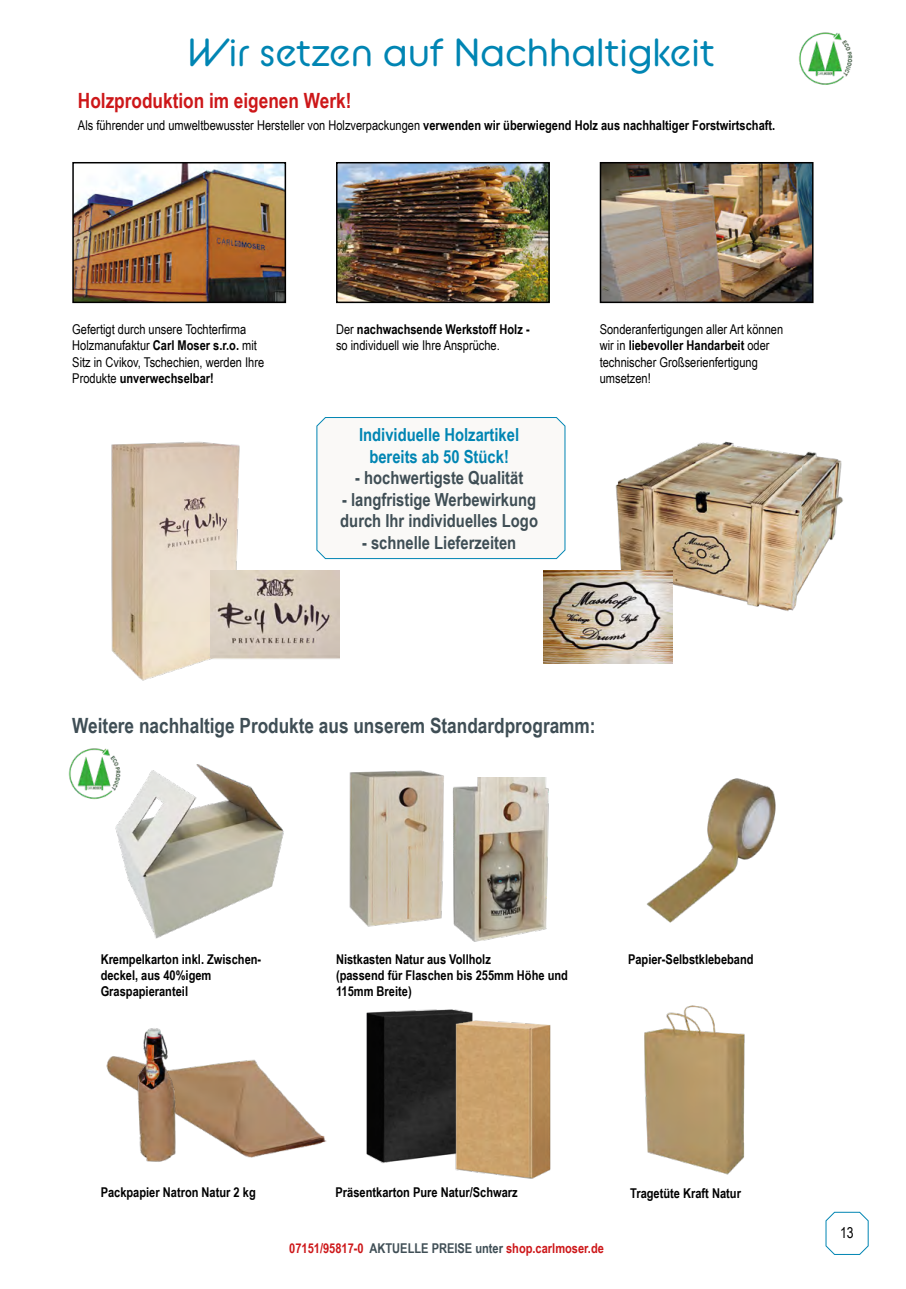
<style>
.page{position:relative;width:906px;height:1289px;background:#fff}
.page>*{position:absolute;margin:0;border:0;box-sizing:border-box;transform-origin:0 0}
.t1{font:39px "BC Alphapipe RB";letter-spacing:-.005em;color:#0085b3}
.t2{font:700 21px "Arial Narrow";color:#3f4e55}
.t3{font:700 21px "Arial Narrow";color:#cd1719}
.t4{font:700 18px/21.6px "Arial Narrow";color:#3f4e55}
.t5{font:700 18px/21.6px "Arial Narrow";color:#0085b3;text-align:center}
.t6{font:15px "Arial Narrow";color:#000}
.t7{font:13.5px/16.2px "Arial Narrow";color:#000}
.t8{font:700 13.5px/16.2px "Arial Narrow";color:#000}
.t9{font:700 13.5px "Arial Narrow";color:#cd1719}
.s1{font-weight:700}
.s2{color:#3f4e55}
</style>
<div class="page">
<img style="left:799px;top:32px;width:54px;height:53px">
<img style="left:75px;top:165px;width:208px;height:135px">
<div style="left:72px;top:162px;width:214px;height:141px;border:2px solid #000"></div>
<img style="left:339px;top:165px;width:208px;height:135px">
<div style="left:336px;top:162px;width:214px;height:141px;border:2px solid #000"></div>
<img style="left:603px;top:165px;width:207px;height:135px">
<div style="left:600px;top:162px;width:213px;height:141px;border:2px solid #000"></div>
<img style="left:111px;top:441px;width:129px;height:240px">
<img style="left:211px;top:570px;width:129px;height:89px">
<img style="left:615px;top:441px;width:228px;height:184px">
<img style="left:543px;top:570px;width:129px;height:93px">
<img style="left:68px;top:748px;width:48px;height:52px">
<img style="left:104px;top:758px;width:180px;height:181px">
<img style="left:349px;top:770px;width:95px;height:157px">
<img style="left:436px;top:777px;width:113px;height:165px">
<img style="left:646px;top:778px;width:130px;height:145px">
<img style="left:106px;top:1056px;width:220px;height:102px">
<img style="left:132px;top:1028px;width:72px;height:134px">
<img style="left:644px;top:1005px;width:101px;height:170px">
<img style="left:366px;top:1009px;width:107px;height:155px">
<img style="left:432px;top:1017px;width:119px;height:162px">
<svg style="left:825px;top:1211px;width:44px;height:44px"></svg>
<svg style="left:316px;top:417px;width:250px;height:142px"></svg>
<h1 class="t1" style="left:188px;top:28px;width:528px">Wir setzen auf Nachhaltigkeit</h1>
<h2 class="t3" style="left:78px;top:85px;width:275px">Holzproduktion im eigenen Werk!</h2>
<p class="t7" style="left:78px;top:117px;width:699px">Als führender und umweltbewusster Hersteller von Holzverpackungen <span class="s1">verwenden wir überwiegend Holz aus nachhaltiger Forstwirtschaft.</span></p>
<p class="t7" style="left:72px;top:321px;width:193px">Gefertigt durch unsere Tochterfirma Holzmanufaktur <span class="s1">Carl Moser s.r.o.</span> mit Sitz in Cvikov, Tschechien, werden Ihre Produkte <span class="s1">unverwechselbar!</span></p>
<p class="t7" style="left:336px;top:321px;width:195px">Der <span class="s1">nachwachsende Werkstoff Holz - </span>so individuell wie Ihre Ansprüche.</p>
<p class="t7" style="left:600px;top:321px;width:185px">Sonderanfertigungen aller Art können wir in <span class="s1">liebevoller Handarbeit</span> oder technischer Großserienfertigung umsetzen!</p>
<h3 class="t5" style="left:359px;top:423px;width:161px">Individuelle Holzartikel bereits ab 50 Stück!</h3>
<h3 class="t4" style="left:355px;top:466px;width:170px">- hochwertigste Qualität</h3>
<h3 class="t4" style="left:340px;top:487px;width:199px">- langfristige Werbewirkung durch Ihr individuelles Logo</h3>
<h3 class="t4" style="left:362px;top:531px;width:156px">- schnelle Lieferzeiten</h3>
<h2 class="t2" style="left:72px;top:709px;width:525px">Weitere nachhaltige Produkte aus unserem Standardprogramm:</h2>
<p class="t8" style="left:101px;top:950px;width:162px">Krempelkarton inkl. Zwischen&shy;deckel, aus 40%igem<br>Graspapieranteil</p>
<p class="t8" style="left:336px;top:950px;width:233px">Nistkasten Natur aus Vollholz<br>(passend für Flaschen bis 255mm Höhe und<br>115mm Breite)</p>
<p class="t8" style="left:628px;top:950px;width:127px">Papier-Selbstklebeband</p>
<p class="t8" style="left:101px;top:1183px;width:157px">Packpapier Natron Natur 2 kg</p>
<p class="t8" style="left:335px;top:1183px;width:184px">Präsentkarton Pure Natur/Schwarz</p>
<p class="t8" style="left:630px;top:1184px;width:112px">Tragetüte Kraft Natur</p>
<p class="t9" style="left:289px;top:1238px;width:316px">07151/95817-0 <span class="s2">AKTUELLE PREISE unter</span> shop.carlmoser.de</p>
<p class="t6" style="left:840px;top:1221px;width:15px">13</p>
</div>
